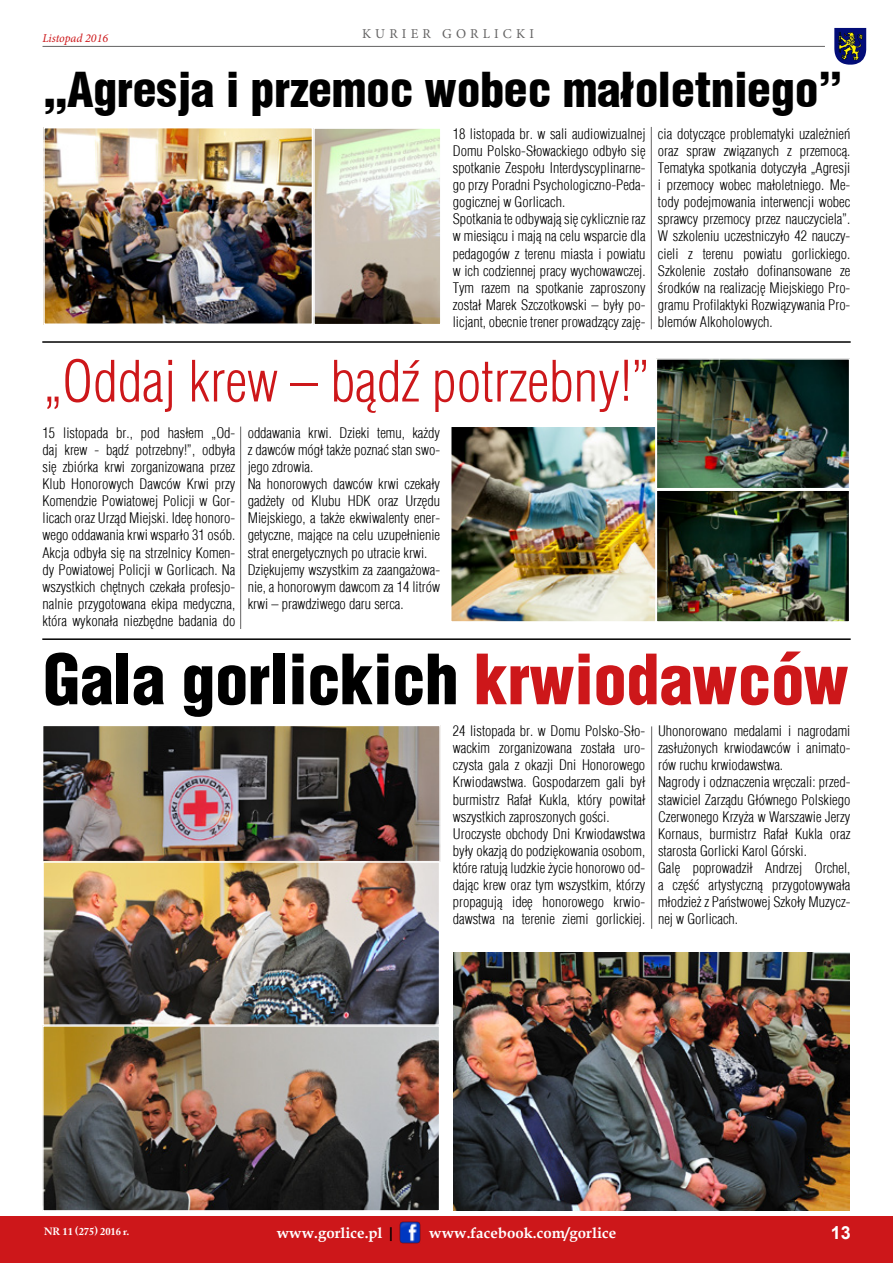
<style>
.page{position:relative;width:893px;height:1263px;background:#fff}
.page>*{position:absolute;margin:0;border:0;box-sizing:border-box;transform-origin:0 0}
.t1{font:67.5px "Switz Cond Blackpl";color:#000}
.t2{font:300 55.5px "Switzerland Cond";color:#cd171a}
.t3{font:48px "Switz Cond Blackpl";color:#000}
.t4{font:700 18px "Arial";color:#fff}
.t5{font:700 15px "Book Antiqua";color:#fff}
.t6{font:300 14.25px/17.1px "Switzerland Cond";color:#000}
.t7{font:13.5px "Minion Pro";letter-spacing:.31em;color:#646363}
.t8{font:italic 12px "Minion Pro";letter-spacing:-.005em;color:#cd171a}
.t9{font:700 10.5px "Adobe Caslon Pro";color:#fff}
.s1{color:#cd171a}
.s2{color:#000}
</style>
<div class="page">
<img style="left:45px;top:728px;width:393px;height:480px">
<div style="left:42px;top:725px;width:399px;height:137px;border:2px solid #fff"></div>
<hr style="left:43px;top:46px;width:782px;height:1px;background:#646363">
<svg style="left:834px;top:28px;width:32px;height:37px"></svg>
<div style="left:0;top:1216px;width:893px;height:47px;background:#cd171a"></div>
<img style="left:400px;top:1222px;width:21px;height:21px">
<img style="left:316px;top:130px;width:123px;height:192px">
<div style="left:313px;top:127px;width:129px;height:198px;border:2px solid #fff"></div>
<img style="left:46px;top:130px;width:264px;height:192px">
<div style="left:43px;top:127px;width:270px;height:198px;border:2px solid #fff"></div>
<img style="left:453px;top:428px;width:201px;height:192px">
<div style="left:450px;top:425px;width:207px;height:198px;border:2px solid #fff"></div>
<img style="left:659px;top:492px;width:188px;height:128px">
<div style="left:656px;top:489px;width:194px;height:134px;border:2px solid #fff"></div>
<img style="left:453px;top:952px;width:397px;height:259px">
<div style="left:42px;top:1025px;width:398px;height:186px;border:2px solid #fff"></div>
<div style="left:42px;top:861px;width:398px;height:165px;border:2px solid #fff"></div>
<hr style="left:42px;top:341px;width:809px;height:2px;background:#000">
<img style="left:659px;top:361px;width:188px;height:125px">
<div style="left:656px;top:358px;width:194px;height:131px;border:2px solid #fff"></div>
<hr style="left:42px;top:638px;width:809px;height:2px;background:#000">
<hr style="left:240px;top:427px;width:1px;height:202px;background:#646363">
<hr style="left:651px;top:127px;width:1px;height:202px;background:#646363">
<hr style="left:651px;top:726px;width:1px;height:203px;background:#646363">
<p class="t8" style="left:42px;top:30px;width:67px">Listopad 2016</p>
<p class="t7" style="left:362px;top:25px;width:173px">KURIER GORLICKI</p>
<h3 class="t3" style="left:44px;top:58px;width:800px">„Agresja i przemoc wobec małoletniego”</h3>
<p class="t6" style="left:453px;top:125px;width:194px">18 listopada br. w sali audiowizualnej Domu Polsko-Słowackiego odbyło się spotkanie Zespołu Interdyscyplinarne&shy;go przy Poradni Psychologiczno-Peda&shy;gogicznej w Gorlicach.<br>Spotkania te odbywają się cyklicznie raz w miesiącu i mają na celu wsparcie dla pedagogów z terenu miasta i powiatu w ich codziennej pracy wychowawczej.<br>Tym razem na spotkanie zaproszony został Marek Szczotkowski – były po&shy;licjant, obecnie trener prowadzący zaję-</p>
<h2 class="t2" style="left:44px;top:349px;width:608px">„Oddaj krew – bądź potrzebny!”</h2>
<p class="t6" style="left:658px;top:125px;width:194px;text-align:justify">cia dotyczące problematyki uzależnień oraz spraw związanych z przemocą.<br>Tematyka spotkania dotyczyła „Agresji i przemocy wobec małoletniego. Me&shy;tody podejmowania interwencji wobec sprawcy przemocy przez nauczyciela”.<br>W szkoleniu uczestniczyło 42 nauczy&shy;cieli z terenu powiatu gorlickiego.<br>Szkolenie zostało dofinansowane ze środków na realizację Miejskiego Pro&shy;gramu Profilaktyki Rozwiązywania Pro&shy;blemów Alkoholowych.</p>
<p class="t6" style="left:43px;top:424px;width:194px;text-align:justify">15 listopada br., pod hasłem „Od&shy;daj krew - bądź potrzebny!”, odbyła się zbiórka krwi zorganizowana przez Klub Honorowych Dawców Krwi przy Komendzie Powiatowej Policji w Gor&shy;licach oraz Urząd Miejski. Ideę honoro&shy;wego oddawania krwi wsparło 31 osób.<br>Akcja odbyła się na strzelnicy Komen&shy;dy Powiatowej Policji w Gorlicach. Na wszystkich chętnych czekała profesjo&shy;nalnie przygotowana ekipa medyczna, która wykonała niezbędne badania do</p>
<p class="t6" style="left:248px;top:424px;width:194px">oddawania krwi. Dzieki temu, każdy z dawców mógł także poznać stan swo&shy;jego zdrowia.<br>Na honorowych dawców krwi czekały gadżety od Klubu HDK oraz Urzędu Miejskiego, a także ekwiwalenty ener&shy;getyczne, mające na celu uzupełnienie strat energetycznych po utracie krwi.<br>Dziękujemy wszystkim za zaangażowa&shy;nie, a honorowym dawcom za 14 litrów krwi – prawdziwego daru serca.</p>
<h1 class="t1" style="left:44px;top:634px;width:807px">Gala gorlickich <span class="s1">krwiodawców</span></h1>
<p class="t6" style="left:453px;top:722px;width:194px">24 listopada br. w Domu Polsko-Sło&shy;wackim zorganizowana została uro&shy;czysta gala z okazji Dni Honorowego Krwiodawstwa. Gospodarzem gali był burmistrz Rafał Kukla, który powitał wszystkich zaproszonych gości.<br>Uroczyste obchody Dni Krwiodawstwa były okazją do podziękowania osobom, które ratują ludzkie życie honorowo od&shy;dając krew oraz tym wszystkim, którzy propagują ideę honorowego krwio&shy;dawstwa na terenie ziemi gorlickiej.</p>
<p class="t6" style="left:658px;top:722px;width:194px">Uhonorowano medalami i nagrodami zasłużonych krwiodawców i animato&shy;rów ruchu krwiodawstwa.<br>Nagrody i odznaczenia wręczali: przed&shy;stawiciel Zarządu Głównego Polskiego Czerwonego Krzyża w Warszawie Jerzy Kornaus, burmistrz Rafał Kukla oraz starosta Gorlicki Karol Górski.<br>Galę poprowadził Andrzej Orchel, a część artystyczną przygotowywała młodzież z Państwowej Szkoły Muzycz&shy;nej w Gorlicach.</p>
<p class="t9" style="left:44px;top:1225px;width:87px">NR 11 (275) 2016 r.</p>
<p class="t5" style="left:277px;top:1222px;width:120px">www.gorlice.pl <span class="s2">|</span></p>
<p class="t5" style="left:429px;top:1222px;width:188px">www.facebook.com/gorlice</p>
<p class="t4" style="left:831px;top:1221px;width:22px">13</p>
</div>
